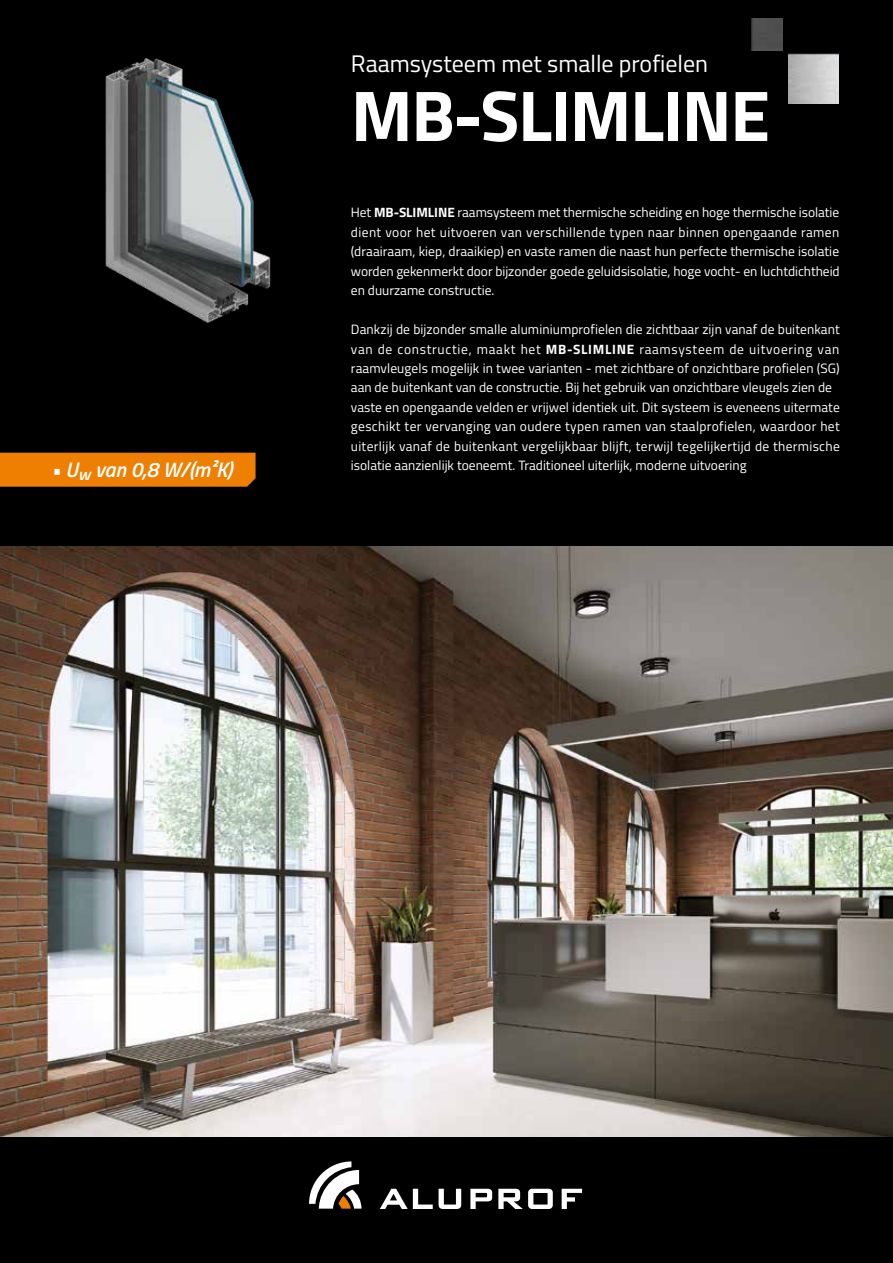
<style>
.page{position:relative;width:893px;height:1263px;background:#000}
.page>*{position:absolute;margin:0;border:0;box-sizing:border-box;transform-origin:0 0}
.t1{font:700 72px "Titillium";letter-spacing:-.02em;color:#fff}
.t2{font:24px "Titillium";color:#fff}
.t3{font:italic 600 21.15px "Titillium";color:#fff}
.t4{font:13.5px/19.5px "Titillium";letter-spacing:.005em;color:#fff;text-align:justify}
.s1{font-size:21px}
.s2{font-weight:700}
</style>
<div class="page">
<img style="left:0;top:547px;width:893px;height:589px">
<svg style="left:309px;top:1161px;width:52px;height:47px"></svg>
<svg style="left:439px;top:1189px;width:22px;height:20px"></svg>
<svg style="left:380px;top:1189px;width:53px;height:20px"></svg>
<svg style="left:470px;top:1189px;width:22px;height:20px"></svg>
<svg style="left:498px;top:1189px;width:55px;height:20px"></svg>
<svg style="left:562px;top:1189px;width:20px;height:20px"></svg>
<div style="left:0;top:453px;width:256px;height:34px;background:#ee7f00"></div>
<img style="left:751px;top:19px;width:32px;height:31px">
<img style="left:789px;top:54px;width:50px;height:50px">
<img style="left:105px;top:58px;width:166px;height:265px">
<h3 class="t3" style="left:51px;top:453px;width:183px"><span class="s1">•</span> U<sub>w</sub> van 0,8 W/(m²K)</h3>
<h2 class="t2" style="left:351px;top:46px;width:359px">Raamsysteem met smalle profielen</h2>
<h1 class="t1" style="left:351px;top:61px;width:421px">MB-SLIMLINE</h1>
<p class="t4" style="left:351px;top:202px;width:490px">Het <span class="s2">MB-SLIMLINE</span> raamsysteem met thermische scheiding en hoge thermische isolatie dient voor het uitvoeren van verschillende typen naar binnen opengaande ramen (draairaam, kiep, draaikiep) en vaste ramen die naast hun perfecte thermische isolatie worden gekenmerkt door bijzonder goede geluidsisolatie, hoge vocht- en luchtdichtheid en duurzame constructie.</p>
<p class="t4" style="left:351px;top:319px;width:490px;text-align:left">Dankzij de bijzonder smalle aluminiumprofielen die zichtbaar zijn vanaf de buitenkant van de constructie, maakt het <span class="s2">MB-SLIMLINE</span> raamsysteem de uitvoering van raamvleugels mogelijk in twee varianten - met zichtbare of onzichtbare profielen (SG) aan de buitenkant van de constructie. Bij het gebruik van onzichtbare vleugels zien de vaste en opengaande velden er vrijwel identiek uit. Dit systeem is eveneens uitermate geschikt ter vervanging van oudere typen ramen van staalprofielen, waardoor het uiterlijk vanaf de buitenkant vergelijkbaar blijft, terwijl tegelijkertijd de thermische isolatie aanzienlijk toeneemt. Traditioneel uiterlijk, moderne uitvoering</p>
</div>
